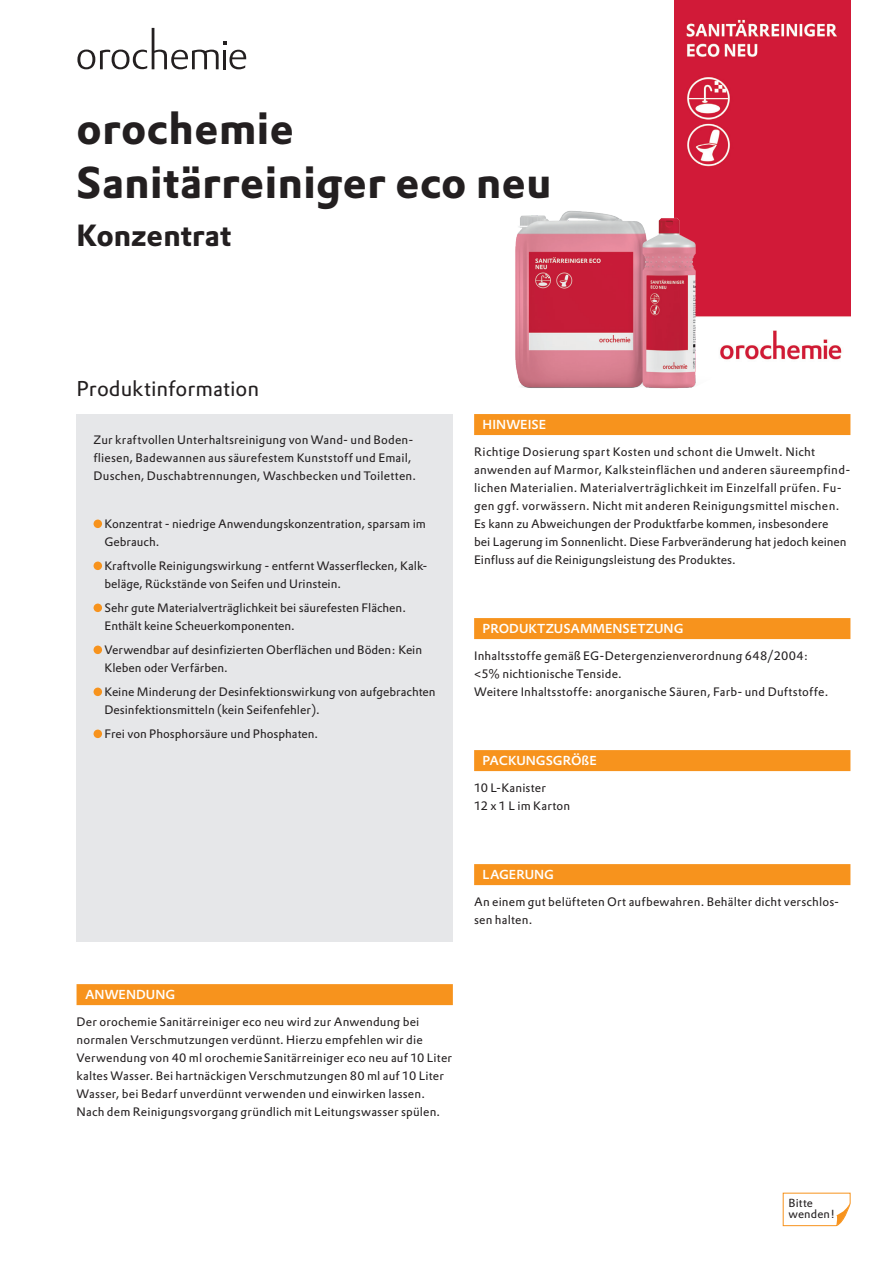
<style>
.page{position:relative;width:893px;height:1263px;background:#fff}
.page>*{position:absolute;margin:0;border:0;box-sizing:border-box;transform-origin:0 0}
._01-Produktname{font:700 43.5px "DTL Prokyon TPRO";letter-spacing:.01em;color:#231f20}
._02-Konzentration{font:700 30px "DTL Prokyon TPRO";color:#231f20}
._03-Overline{font:21px "DTL Prokyon TPRO";color:#231f20}
._06-Headline_farbig{font:500 12.75px "DTL Prokyon TPRO";color:#fff}
._04-Copy{font:12px/18px "DTL Prokyon TPRO";letter-spacing:.015em;color:#231f20}
._05-Bullets{font:12px/18px "DTL Prokyon TPRO";color:#231f20}
.t1{font:11.55px/11.4px "DTL Prokyon TPRO";letter-spacing:.01em;color:#231f20}
</style>
<div class="page">
<svg style="left:77px;top:28px;width:169px;height:41px"></svg>
<svg style="left:782px;top:1192px;width:69px;height:34px"></svg>
<div style="left:77px;top:984px;width:376px;height:21px;background:#f7931d"></div>
<div style="left:474px;top:414px;width:376px;height:21px;background:#f7931d"></div>
<div style="left:474px;top:618px;width:376px;height:21px;background:#f7931d"></div>
<div style="left:474px;top:750px;width:376px;height:21px;background:#f7931d"></div>
<div style="left:474px;top:864px;width:376px;height:21px;background:#f7931d"></div>
<div style="left:77px;top:414px;width:376px;height:527px;background:#e6e7e9"></div>
<div style="left:94px;top:519px;width:8px;height:9px;background:#f7931d;border-radius:50%"></div>
<div style="left:94px;top:561px;width:8px;height:9px;background:#f7931d;border-radius:50%"></div>
<div style="left:94px;top:603px;width:8px;height:9px;background:#f7931d;border-radius:50%"></div>
<div style="left:94px;top:645px;width:8px;height:9px;background:#f7931d;border-radius:50%"></div>
<div style="left:94px;top:687px;width:8px;height:9px;background:#f7931d;border-radius:50%"></div>
<div style="left:94px;top:729px;width:8px;height:9px;background:#f7931d;border-radius:50%"></div>
<img style="left:674px;top:0;width:176px;height:360px">
<img style="left:515px;top:184px;width:208px;height:205px">
<p class="_01-Produktname" style="left:77px;top:100px;width:219px">orochemie</p>
<p class="_01-Produktname" style="left:77px;top:154px;width:477px">Sanitärreiniger eco neu</p>
<p class="_02-Konzentration" style="left:77px;top:215px;width:156px">Konzentrat</p>
<p class="_03-Overline" style="left:77px;top:375px;width:184px">Produktinformation</p>
<p class="_04-Copy" style="left:94px;top:431px;width:324px">Zur kraftvollen Unterhaltsreinigung von Wand- und Boden&shy;fliesen, Badewannen aus säurefestem Kunststoff und Email,<br>Duschen, Duschabtrennungen, Waschbecken und Toiletten.</p>
<p class="_05-Bullets" style="left:104px;top:515px;width:323px">Konzentrat - niedrige Anwendungskonzentration, sparsam im<br>Gebrauch.</p>
<p class="_05-Bullets" style="left:104px;top:557px;width:325px">Kraftvolle Reinigungswirkung - entfernt Wasserflecken, Kalk&shy;beläge, Rückstände von Seifen und Urinstein.</p>
<p class="_05-Bullets" style="left:104px;top:599px;width:303px">Sehr gute Materialverträglichkeit bei säurefesten Flächen.<br>Enthält keine Scheuerkomponenten.</p>
<p class="_05-Bullets" style="left:104px;top:641px;width:319px">Verwendbar auf desinfizierten Oberflächen und Böden: Kein<br>Kleben oder Verfärben.</p>
<p class="_05-Bullets" style="left:104px;top:683px;width:333px">Keine Minderung der Desinfektionswirkung von aufgebrachten<br>Desinfektionsmitteln (kein Seifenfehler).</p>
<p class="_05-Bullets" style="left:104px;top:725px;width:215px">Frei von Phosphorsäure und Phosphaten.</p>
<p class="_06-Headline_farbig" style="left:483px;top:416px;width:65px">HINWEISE</p>
<p class="_04-Copy" style="left:474px;top:443px;width:378px">Richtige Dosierung spart Kosten und schont die Umwelt. Nicht anwenden auf Marmor, Kalksteinflächen und anderen säureempfind&shy;lichen Materialien. Materialverträglichkeit im Einzelfall prüfen. Fu&shy;gen ggf. vorwässern. Nicht mit anderen Reinigungsmittel mischen.</p>
<p class="_04-Copy" style="left:474px;top:515px;width:374px">Es kann zu Abweichungen der Produktfarbe kommen, insbesondere bei Lagerung im Sonnenlicht. Diese Farbveränderung hat jedoch keinen<br>Einfluss auf die Reinigungsleistung des Produktes.</p>
<p class="_06-Headline_farbig" style="left:483px;top:620px;width:202px">PRODUKTZUSAMMENSETZUNG</p>
<p class="_04-Copy" style="left:474px;top:647px;width:336px">Inhaltsstoffe gemäß EG-Detergenzienverordnung 648/2004:</p>
<p class="_04-Copy" style="left:474px;top:665px;width:149px">&lt;5% nichtionische Tenside.</p>
<p class="_04-Copy" style="left:474px;top:683px;width:356px">Weitere Inhaltsstoffe: anorganische Säuren, Farb- und Duftstoffe.</p>
<p class="_06-Headline_farbig" style="left:483px;top:752px;width:116px">PACKUNGSGRÖßE</p>
<p class="_04-Copy" style="left:474px;top:779px;width:73px">10 L-Kanister</p>
<p class="_04-Copy" style="left:474px;top:797px;width:98px">12 x 1 L im Karton</p>
<p class="_06-Headline_farbig" style="left:483px;top:866px;width:73px">LAGERUNG</p>
<p class="_04-Copy" style="left:474px;top:893px;width:367px">An einem gut belüfteten Ort aufbewahren. Behälter dicht verschlos&shy;sen halten.</p>
<p class="_06-Headline_farbig" style="left:85px;top:986px;width:92px">ANWENDUNG</p>
<p class="_04-Copy" style="left:77px;top:1013px;width:377px">Der orochemie Sanitärreiniger eco neu wird zur Anwendung bei normalen Verschmutzungen verdünnt. Hierzu empfehlen wir die Verwendung von 40 ml orochemieSanitärreiniger eco neu auf 10 Liter kaltes Wasser. Bei hartnäckigen Verschmutzungen 80 ml auf 10 Liter Wasser, bei Bedarf unverdünnt verwenden und einwirken lassen.<br>Nach dem Reinigungsvorgang gründlich mit Leitungswasser spülen.</p>
<p class="t1" style="left:789px;top:1197px;width:48px">Bitte wenden!</p>
</div>
